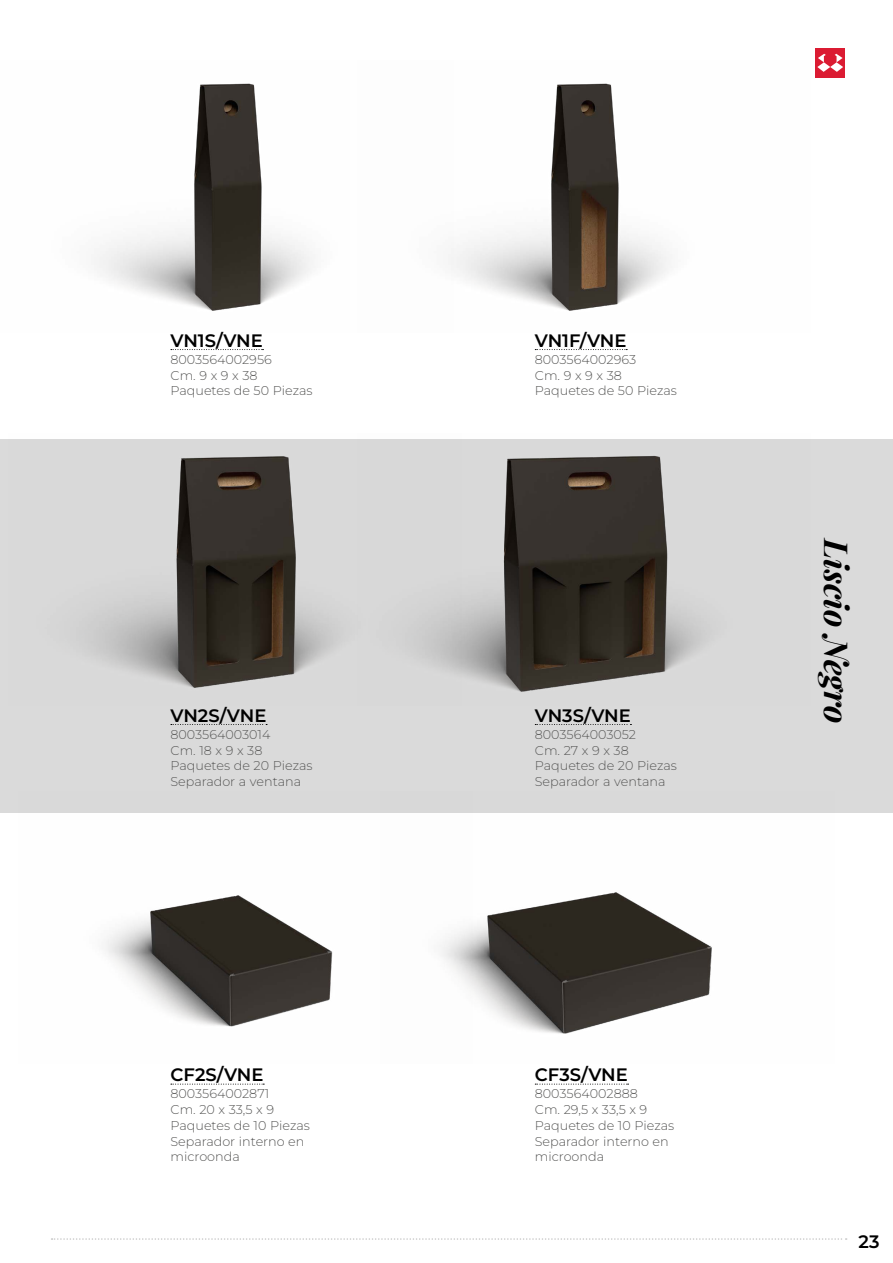
<style>
.page{position:relative;width:893px;height:1263px;background:#fff}
.page>*{position:absolute;margin:0;border:0;box-sizing:border-box;transform-origin:0 0}
.TITOLI{font:italic 700 33px "Playfair Display";color:#000}
.Normale{font:100 18px "Montserrat";color:#000}
.Normale-2{font:100 12.75px "Montserrat";color:#575756}
</style>
<div class="page">
<div style="left:815px;top:48px;width:30px;height:30px;background:#db1b32"></div>
<svg style="left:817px;top:54px;width:26px;height:18px"></svg>
<svg style="left:52px;top:1238px;width:795px;height:2px"></svg>
<div style="left:0;top:439px;width:893px;height:374px;background:#dadada"></div>
<img style="left:462px;top:456px;width:245px;height:236px">
<img style="left:84px;top:456px;width:378px;height:232px">
<img style="left:94px;top:83px;width:219px;height:228px">
<img style="left:448px;top:83px;width:222px;height:228px">
<img style="left:105px;top:895px;width:228px;height:132px">
<img style="left:440px;top:892px;width:272px;height:142px">
<svg style="left:171px;top:349px;width:92px;height:1px"></svg>
<svg style="left:535px;top:349px;width:92px;height:1px"></svg>
<svg style="left:535px;top:724px;width:96px;height:1px"></svg>
<svg style="left:171px;top:724px;width:96px;height:1px"></svg>
<svg style="left:171px;top:1084px;width:93px;height:1px"></svg>
<svg style="left:535px;top:1084px;width:94px;height:1px"></svg>
<p class="Normale" style="left:171px;top:328px;width:94px">VN1S/VNE</p>
<p class="Normale-2" style="left:171px;top:351px;width:103px">8003564002956</p>
<p class="Normale-2" style="left:171px;top:367px;width:89px">Cm. 9 x 9 x 38</p>
<p class="Normale-2" style="left:171px;top:382px;width:144px">Paquetes de 50 Piezas</p>
<p class="Normale" style="left:171px;top:703px;width:97px">VN2S/VNE</p>
<p class="Normale-2" style="left:171px;top:726px;width:101px">8003564003014</p>
<p class="Normale-2" style="left:171px;top:741px;width:93px">Cm. 18 x 9 x 38</p>
<p class="Normale-2" style="left:171px;top:757px;width:144px">Paquetes de 20 Piezas</p>
<p class="Normale-2" style="left:171px;top:773px;width:132px">Separador a ventana</p>
<p class="Normale" style="left:171px;top:1063px;width:95px">CF2S/VNE</p>
<p class="Normale-2" style="left:171px;top:1085px;width:100px">8003564002871</p>
<p class="Normale-2" style="left:171px;top:1101px;width:105px">Cm. 20 x 33,5 x 9</p>
<p class="Normale-2" style="left:171px;top:1117px;width:141px">Paquetes de 10 Piezas</p>
<p class="Normale-2" style="left:171px;top:1132px;width:135px">Separador interno en</p>
<p class="Normale-2" style="left:171px;top:1148px;width:71px">microonda</p>
<p class="Normale" style="left:535px;top:328px;width:93px">VN1F/VNE</p>
<p class="Normale-2" style="left:535px;top:351px;width:103px">8003564002963</p>
<p class="Normale-2" style="left:535px;top:367px;width:89px">Cm. 9 x 9 x 38</p>
<p class="Normale-2" style="left:535px;top:382px;width:144px">Paquetes de 50 Piezas</p>
<p class="Normale" style="left:535px;top:703px;width:97px">VN3S/VNE</p>
<p class="Normale-2" style="left:535px;top:726px;width:103px">8003564003052</p>
<p class="Normale-2" style="left:535px;top:741px;width:95px">Cm. 27 x 9 x 38</p>
<p class="Normale-2" style="left:535px;top:757px;width:144px">Paquetes de 20 Piezas</p>
<p class="Normale-2" style="left:535px;top:773px;width:132px">Separador a ventana</p>
<p class="Normale" style="left:535px;top:1063px;width:95px">CF3S/VNE</p>
<p class="Normale-2" style="left:535px;top:1085px;width:104px">8003564002888</p>
<p class="Normale-2" style="left:535px;top:1101px;width:114px">Cm. 29,5 x 33,5 x 9</p>
<p class="Normale-2" style="left:535px;top:1117px;width:141px">Paquetes de 10 Piezas</p>
<p class="Normale-2" style="left:535px;top:1132px;width:135px">Separador interno en</p>
<p class="Normale-2" style="left:535px;top:1148px;width:71px">microonda</p>
<p class="TITOLI" style="left:863px;top:539px;width:186px;rotate:90deg">Liscio Negro</p>
<h2 class="Normale" style="left:859px;top:1229px;width:22px">23</h2>
</div>
